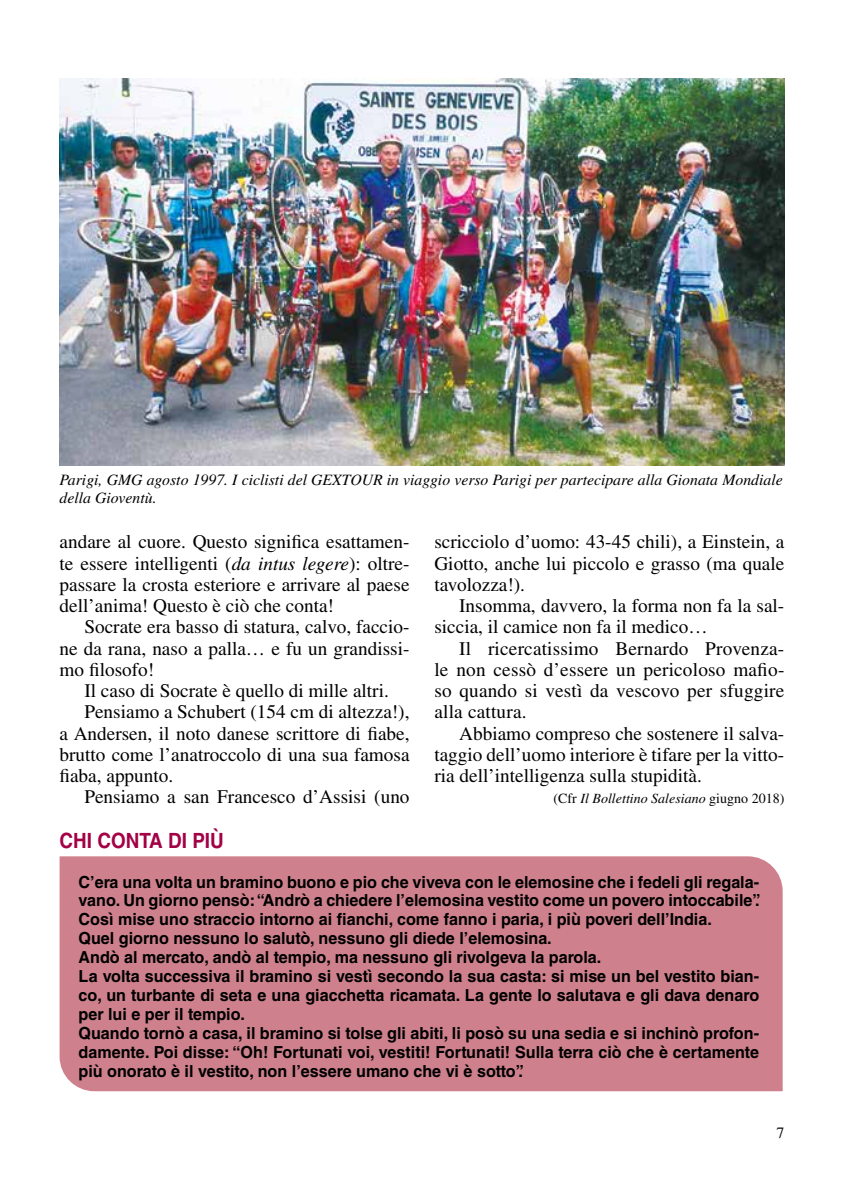
<style>
.page{position:relative;width:844px;height:1191px;background:#fff}
.page>*{position:absolute;margin:0;border:0;box-sizing:border-box;transform-origin:0 0}
.t1{font:700 21px "Helvetica LT Std";color:#a30046;scale:.9 1}
.t2{font:19.25px/21.2px "Times LT Std";color:#000;text-align:justify}
.t3{font:700 16.62px/18.9px "Helvetica LT Std";color:#000}
.t4{font:italic 15.75px/17.5px "Times LT Std";color:#000}
.t5{font:15.75px "Times LT Std";color:#000}
.t6{font:italic 14px "Times LT Std";color:#000}
.s1{font-style:italic}
.s2{font-style:normal}
</style>
<div class="page">
<div style="left:60px;top:856px;width:722px;height:235px;background:#ce818d"></div>
<img style="left:60px;top:79px;width:724px;height:386px">
<p class="t4" style="left:60px;top:471px;width:724px">Parigi, GMG agosto 1997. I ciclisti del GEXTOUR in viaggio verso Parigi per partecipare alla Gionata Mondiale della Gioventù.</p>
<p class="t2" style="left:60px;top:531px;width:351px">andare al cuore. Questo significa esattamen&shy;te essere intelligenti (<span class="s1">da intus legere</span>): oltre&shy;passare la crosta esteriore e arrivare al paese dell’anima! Questo è ciò che conta!</p>
<p class="t2" style="left:60px;top:616px;width:351px;text-indent:25px">Socrate era basso di statura, calvo, faccio&shy;ne da rana, naso a palla… e fu un grandissi&shy;mo filosofo!</p>
<p class="t2" style="left:84px;top:680px;width:306px">Il caso di Socrate è quello di mille altri.</p>
<p class="t2" style="left:84px;top:701px;width:326px">Pensiamo a Schubert (154 cm di altezza!),</p>
<p class="t2" style="left:60px;top:722px;width:351px">a Andersen, il noto danese scrittore di fiabe,</p>
<p class="t2" style="left:60px;top:743px;width:351px">brutto come l’anatroccolo di una sua famosa</p>
<p class="t2" style="left:60px;top:765px;width:115px">fiaba, appunto.</p>
<p class="t2" style="left:84px;top:786px;width:326px">Pensiamo a san Francesco d’Assisi (uno</p>
<p class="t1" style="left:60px;top:828px;width:184px">CHI CONTA DI PIÙ</p>
<p class="t2" style="left:434px;top:531px;width:351px">scricciolo d’uomo: 43-45 chili), a Einstein, a Giotto, anche lui piccolo e grasso (ma quale tavolozza!).</p>
<p class="t2" style="left:434px;top:595px;width:351px;text-indent:25px">Insomma, davvero, la forma non fa la sal&shy;siccia, il camice non fa il medico…</p>
<p class="t2" style="left:434px;top:637px;width:351px;text-indent:25px">Il ricercatissimo Bernardo Provenza&shy;le non cessò d’essere un pericoloso mafio&shy;so quando si vestì da vescovo per sfuggire alla cattura.</p>
<p class="t2" style="left:434px;top:722px;width:351px;text-indent:25px">Abbiamo compreso che sostenere il salva&shy;taggio dell’uomo interiore è tifare per la vitto&shy;ria dell’intelligenza sulla stupidità.</p>
<p class="t6" style="left:553px;top:791px;width:232px"><span class="s2">(Cfr</span> Il Bollettino Salesiano <span class="s2">giugno 2018)</span></p>
<p class="t3" style="left:78px;top:872px;width:683px">C’era una volta un bramino buono e pio che viveva con le elemosine che i fedeli gli regala&shy;vano. Un giorno pensò: “Andrò a chiedere l’elemosina vestito come un povero intoccabile”.<br>Così mise uno straccio intorno ai fianchi, come fanno i paria, i più poveri dell’India.<br>Quel giorno nessuno lo salutò, nessuno gli diede l’elemosina.<br>Andò al mercato, andò al tempio, ma nessuno gli rivolgeva la parola.<br>La volta successiva il bramino si vestì secondo la sua casta: si mise un bel vestito bian&shy;co, un turbante di seta e una giacchetta ricamata. La gente lo salutava e gli dava denaro per lui e per il tempio.<br>Quando tornò a casa, il bramino si tolse gli abiti, li posò su una sedia e si inchinò profon&shy;damente. Poi disse: “Oh! Fortunati voi, vestiti! Fortunati! Sulla terra ciò che è certamente più onorato è il vestito, non l’essere umano che vi è sotto”.</p>
<p class="t5" style="left:776px;top:1123px;width:9px">7</p>
</div>
